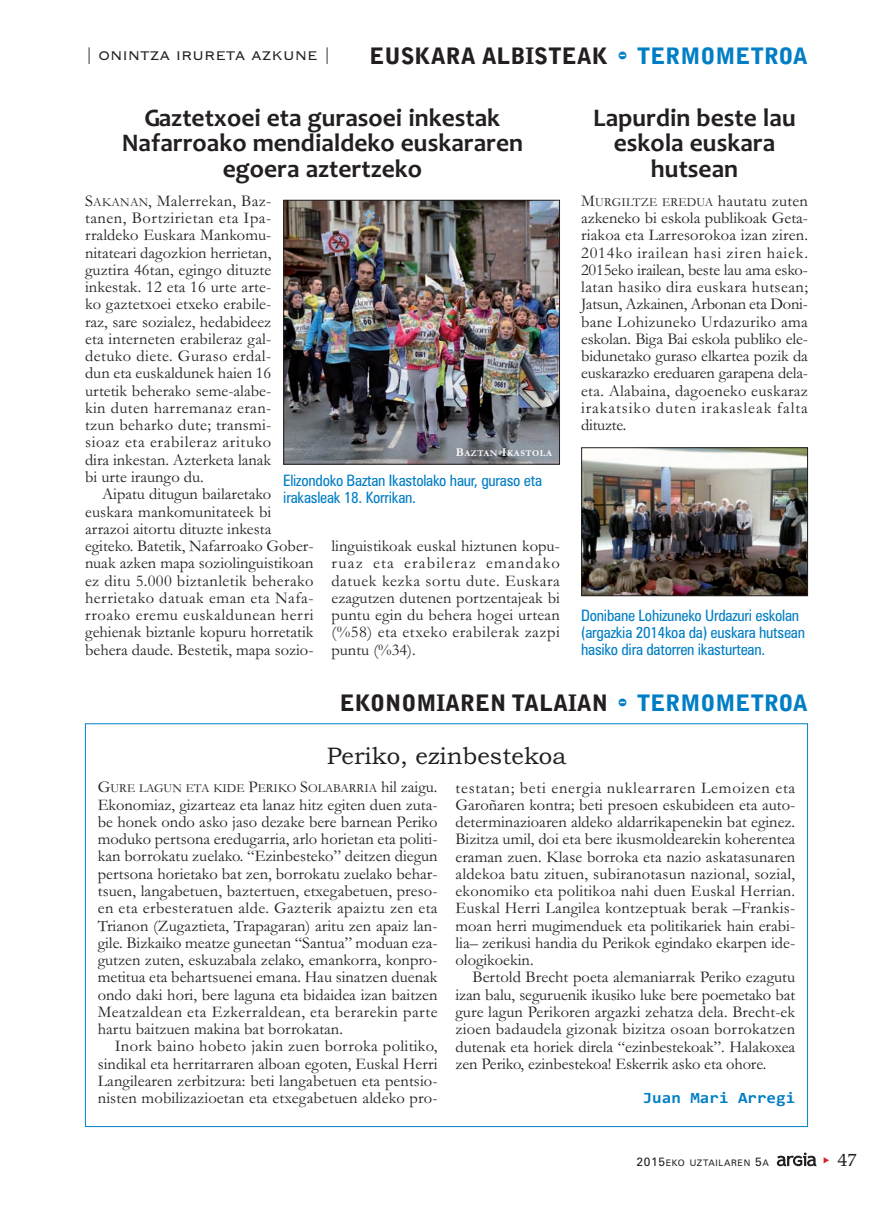
<style>
.page{position:relative;width:893px;height:1212px;background:#fff}
.page>*{position:absolute;margin:0;border:0;box-sizing:border-box;transform-origin:0 0}
.t1{font:700 25.5px/25.5px "Candara";color:#231f20;text-align:center}
.t2{font:24px "Bookman Old Style";color:#231f20}
.t3{font:900 22.5px "Bell Gothic Std";color:#231f20}
.t4{font:19.5px "Memoir";color:#231f20}
.t5{font:16.5px/17.2px "Garamond";color:#231f20;text-align:justify}
.t6{font:16.5px "Copperplate Gothic BT";letter-spacing:-.005em;color:#231f20}
.t7{font:condensed 15.75px/17.2px "Zurich BT";letter-spacing:-.015em;color:#007ec5}
.t8{font:700 15.75px "Consolas";color:#007ec5;scale:1.1 1}
.t9{font:12.3px "Garamond";color:#231f20}
.t10{font:12.3px "Garamond";letter-spacing:.02em;color:#231f20}
.t11{font:9px "Zurich BT";letter-spacing:.075em;color:#231f20}
.t12{font:700 9px "Garamond";letter-spacing:.065em;color:#fff}
.s1{font-family:"Bodiac";font-weight:400;color:#007ec5}
.s2{color:#007ec5}
.s3{font-size:12.3px}
.s4{font-size:12px}
.s5{font-size:16.5px}
</style>
<div class="page">
<svg style="left:777px;top:1152px;width:39px;height:14px"></svg>
<img style="left:285px;top:202px;width:273px;height:261px">
<div style="left:283px;top:200px;width:277px;height:265px;border:1px solid #231f20"></div>
<img style="left:583px;top:449px;width:223px;height:145px">
<div style="left:581px;top:447px;width:227px;height:149px;border:1px solid #231f20"></div>
<p class="t6" style="left:85px;top:44px;width:248px">| ONINTZA IRURETA AZKUNE |</p>
<h3 class="t3" style="left:370px;top:48px;width:440px">EUSKARA ALBISTEAK <span class="s1">-</span> <span class="s2">TERMOMETROA</span></h3>
<h1 class="t1" style="left:122px;top:107px;width:403px">Gaztetxoei eta gurasoei inkestak<br>Nafarroako mendialdeko euskararen egoera aztertzeko</h1>
<p class="t5" style="left:85px;top:194px;width:188px">S<span class="s3">AKANAN</span>, Malerrekan, Baz&shy;tanen, Bortzirietan eta Ipa&shy;rraldeko Euskara Mankomu&shy;nitateari dagozkion herrietan, guztira 46tan, egingo dituzte inkestak. 12 eta 16 urte arte&shy;ko gaztetxoei etxeko erabile&shy;raz, sare sozialez, hedabideez eta interneten erabileraz gal&shy;detuko diete. Guraso erdal&shy;dun eta euskaldunek haien 16 urtetik beherako seme-alabe&shy;kin duten harremanaz eran&shy;tzun beharko dute; transmi&shy;sioaz eta erabileraz arituko dira inkestan. Azterketa lanak bi urte iraungo du.</p>
<p class="t5" style="left:85px;top:487px;width:230px;text-align:left;text-indent:17px">Aipatu ditugun bailaretako euskara mankomunitateek bi arrazoi aitortu dituzte inkesta egiteko. Batetik, Nafarroako Gober&shy;nuak azken mapa soziolinguistikoan ez ditu 5.000 biztanletik beherako herrietako datuak eman eta Nafa&shy;rroako eremu euskaldunean herri gehienak biztanle kopuru horretatik behera daude. Bestetik, mapa sozio-</p>
<p class="t12" style="left:456px;top:450px;width:98px"><span class="s4">B</span>AZTAN <span class="s4">I</span>KASTOLA</p>
<p class="t7" style="left:283px;top:473px;width:260px">Elizondoko Baztan Ikastolako haur, guraso eta irakasleak 18. Korrikan.</p>
<p class="t5" style="left:331px;top:539px;width:230px">linguistikoak euskal hiztunen kopu&shy;ruaz eta erabileraz emandako datuek kezka sortu dute. Euskara ezagutzen dutenen portzentajeak bi puntu egin du behera hogei urtean (%58) eta etxeko erabilerak zazpi puntu (%34).</p>
<h1 class="t1" style="left:593px;top:107px;width:204px">Lapurdin beste lau eskola euskara hutsean</h1>
<p class="t10" style="left:581px;top:198px;width:228px"><span class="s5">M</span>URGILTZE EREDUA <span class="s5">hautatu zuten</span></p>
<p class="t5" style="left:581px;top:211px;width:228px">azkeneko bi eskola publikoak Geta&shy;riakoa eta Larresorokoa izan ziren.<br>2014ko irailean hasi ziren haiek.<br>2015eko irailean, beste lau ama esko&shy;latan hasiko dira euskara hutsean; Jatsun, Azkainen, Arbonan eta Doni&shy;bane Lohizuneko Urdazuriko ama eskolan. Biga Bai eskola publiko ele&shy;bidunetako guraso elkartea pozik da euskarazko ereduaren garapena dela&shy;eta. Alabaina, dagoeneko euskaraz irakatsiko duten irakasleak falta dituzte.</p>
<p class="t7" style="left:581px;top:608px;width:225px">Donibane Lohizuneko Urdazuri eskolan (argazkia 2014koa da) euskara hutsean hasiko dira datorren ikasturtean.</p>
<h3 class="t3" style="left:340px;top:694px;width:470px">EKONOMIAREN TALAIAN <span class="s1">-</span> <span class="s2">TERMOMETROA</span></h3>
<h2 class="t2" style="left:327px;top:746px;width:241px">Periko, ezinbestekoa</h2>
<p class="t9" style="left:98px;top:784px;width:341px"><span class="s5">G</span>URE LAGUN ETA KIDE <span class="s5">P</span>ERIKO <span class="s5">S</span>OLABARRIA <span class="s5">hil zaigu.</span></p>
<p class="t5" style="left:98px;top:798px;width:341px">Ekonomiaz, gizarteaz eta lanaz hitz egiten duen zuta&shy;be honek ondo asko jaso dezake bere barnean Periko moduko pertsona eredugarria, arlo horietan eta politi&shy;kan borrokatu zuelako. “Ezinbesteko” deitzen diegun pertsona horietako bat zen, borrokatu zuelako behar&shy;tsuen, langabetuen, baztertuen, etxegabetuen, preso&shy;en eta erbesteratuen alde. Gazterik apaiztu zen eta Trianon (Zugaztieta, Trapagaran) aritu zen apaiz lan&shy;gile. Bizkaiko meatze guneetan “Santua” moduan eza&shy;gutzen zuten, eskuzabala zelako, emankorra, konpro&shy;metitua eta behartsuenei emana. Hau sinatzen duenak ondo daki hori, bere laguna eta bidaidea izan baitzen Meatzaldean eta Ezkerraldean, eta berarekin parte hartu baitzuen makina bat borrokatan.</p>
<p class="t5" style="left:98px;top:1039px;width:341px;text-indent:17px">Inork baino hobeto jakin zuen borroka politiko, sindikal eta herritarraren alboan egoten, Euskal Herri Langilearen zerbitzura: beti langabetuen eta pentsio&shy;nisten mobilizazioetan eta etxegabetuen aldeko pro-</p>
<p class="t5" style="left:455px;top:781px;width:341px">testatan; beti energia nuklearraren Lemoizen eta Garoñaren kontra; beti presoen eskubideen eta auto&shy;determinazioaren aldeko aldarrikapenekin bat eginez.<br>Bizitza umil, doi eta bere ikusmoldearekin koherentea eraman zuen. Klase borroka eta nazio askatasunaren aldekoa batu zituen, subiranotasun nazional, sozial, ekonomiko eta politikoa nahi duen Euskal Herrian.<br>Euskal Herri Langilea kontzeptuak berak –Frankis&shy;moan herri mugimenduek eta politikariek hain erabi&shy;lia– zerikusi handia du Perikok egindako ekarpen ide&shy;ologikoekin.</p>
<p class="t5" style="left:455px;top:970px;width:341px;text-indent:17px">Bertold Brecht poeta alemaniarrak Periko ezagutu izan balu, seguruenik ikusiko luke bere poemetako bat gure lagun Perikoren argazki zehatza dela. Brecht-ek zioen badaudela gizonak bizitza osoan borrokatzen dutenak eta horiek direla “ezinbestekoak”. Halakoxea zen Periko, ezinbestekoa! Eskerrik asko eta ohore.</p>
<p class="t8" style="left:643px;top:1092px;width:140px">Juan Mari Arregi</p>
<p class="t11" style="left:636px;top:1160px;width:134px"><span class="s4">2015</span>EKO UZTAILAREN <span class="s4">5</span>A</p>
<p class="t4" style="left:837px;top:1147px;width:22px">47</p>
</div>
